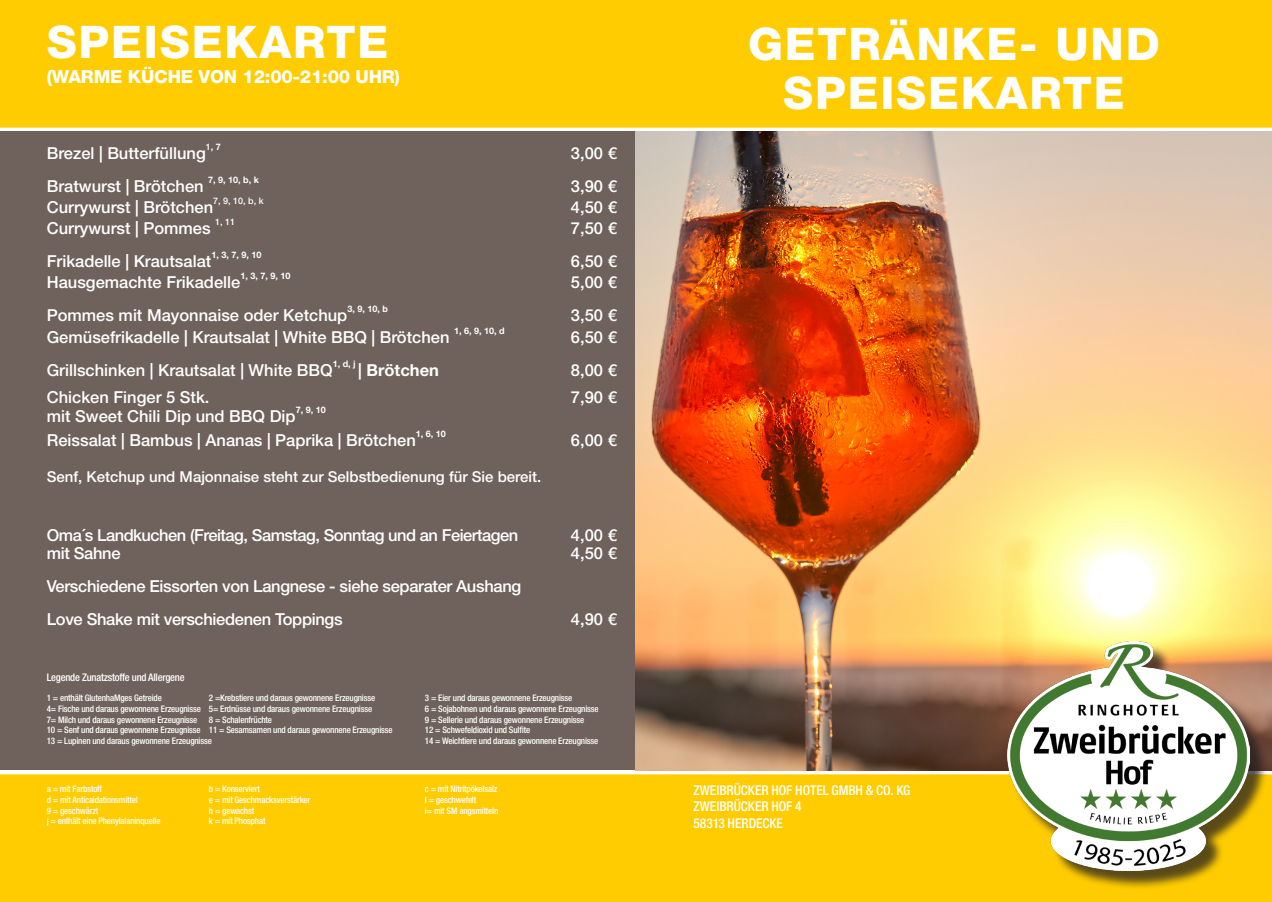
<style>
.page{position:relative;width:1272px;height:902px;background:#fff}
.page>*{position:absolute;margin:0;border:0;box-sizing:border-box;transform-origin:0 0}
.t1{font:800 45px "Helvetica Neue LT Pro";letter-spacing:.04em;color:#fff}
.t2{font:800 18px "Helvetica Neue LT Pro";letter-spacing:-.01em;color:#fff}
.t3{font:500 16.5px "Helvetica Neue LT Pro";color:#fff}
.t4{font:500 16.5px "Helvetica Neue LT Pro";letter-spacing:-.02em;color:#fff}
.t5{font:500 16.5px "Helvetica Neue LT Pro";letter-spacing:-.03em;color:#fff}
.t6{font:700 16.5px "Helvetica Neue LT Pro";color:#fff}
.t7{font:500 15px "Helvetica Neue LT Pro";color:#fff}
.t8{font:500 condensed 13.5px "Helvetica Neue LT Pro";letter-spacing:-.005em;color:#fff}
.t9{font:500 condensed 10.5px "Helvetica Neue LT Pro";letter-spacing:-.02em;color:#fff}
.t10{font:500 condensed 9px "Helvetica Neue LT Pro";letter-spacing:-.02em;color:#fff}
.t11{font:700 9px "Helvetica Neue LT Pro";color:#fff}
.t12{font:500 9px "Helvetica Neue LT Pro";color:#fff}
.s1{font-weight:500}
.s2{font-weight:700}
</style>
<div class="page">
<div style="left:1px;top:1px;width:1270px;height:126px;background:#ffcc01"></div>
<div style="left:0;top:0;width:1271px;height:128px;border:2px solid #ffcc01"></div>
<div style="left:0;top:774px;width:1271px;height:127px;background:#ffcc01"></div>
<div style="left:0;top:132px;width:636px;height:638px;background:#6f625c"></div>
<img style="left:636px;top:132px;width:635px;height:638px">
<div style="left:1009px;top:644px;width:259px;height:245px;background:#231f20;opacity:.75"></div>
<img style="left:1007px;top:641px;width:242px;height:229px">
<p class="t1" style="left:47px;top:15px;width:343px">SPEISEKARTE</p>
<p class="t2" style="left:47px;top:66px;width:355px">(WARME KÜCHE VON 12:00-21:00 UHR)</p>
<p class="t3" style="left:47px;top:143px;width:160px">Brezel | Butterfüllung</p>
<p class="t11" style="left:206px;top:141px;width:17px"><span class="s1">1</span>, 7</p>
<p class="t3" style="left:571px;top:143px;width:47px">3,00 €</p>
<p class="t3" style="left:47px;top:176px;width:158px">Bratwurst | Brötchen</p>
<p class="t11" style="left:208px;top:174px;width:52px">7, 9, 10, b, k</p>
<p class="t3" style="left:571px;top:176px;width:47px">3,90 €</p>
<p class="t3" style="left:47px;top:197px;width:168px">Currywurst | Brötchen</p>
<p class="t12" style="left:213px;top:195px;width:52px">7, 9, 10, b, k</p>
<p class="t3" style="left:571px;top:197px;width:47px">4,50 €</p>
<p class="t3" style="left:47px;top:218px;width:165px">Currywurst | Pommes</p>
<p class="t12" style="left:215px;top:216px;width:22px">1, 11</p>
<p class="t3" style="left:571px;top:218px;width:47px">7,50 €</p>
<p class="t3" style="left:47px;top:251px;width:166px">Frikadelle <span class="s2">|</span> Krautsalat</p>
<p class="t11" style="left:211px;top:249px;width:52px">1, 3, 7, 9, 10</p>
<p class="t3" style="left:571px;top:251px;width:47px">6,50 €</p>
<p class="t3" style="left:47px;top:272px;width:195px">Hausgemachte Frikadelle</p>
<p class="t3" style="left:571px;top:272px;width:47px">5,00 €</p>
<p class="t11" style="left:240px;top:270px;width:52px">1, 3, 7, 9, 10</p>
<p class="t3" style="left:47px;top:305px;width:302px">Pommes mit Mayonnaise oder Ketchup</p>
<p class="t11" style="left:347px;top:303px;width:42px">3, 9, 10, b</p>
<p class="t3" style="left:571px;top:305px;width:47px">3,50 €</p>
<p class="t3" style="left:47px;top:327px;width:404px">Gemüsefrikadelle <span class="s2">|</span> Krautsalat | White BBQ | Brötchen</p>
<p class="t11" style="left:454px;top:325px;width:52px">1, 6, 9, 10, d</p>
<p class="t3" style="left:571px;top:327px;width:47px">6,50 €</p>
<p class="t3" style="left:47px;top:360px;width:287px">Grillschinken | Krautsalat | White BBQ</p>
<p class="t11" style="left:333px;top:358px;width:25px">1, d, j</p>
<p class="t6" style="left:358px;top:359px;width:82px">| Brötchen</p>
<p class="t3" style="left:571px;top:360px;width:47px">8,00 €</p>
<p class="t3" style="left:47px;top:387px;width:164px">Chicken Finger 5 Stk.</p>
<p class="t3" style="left:47px;top:406px;width:250px">mit Sweet Chili Dip und BBQ Dip</p>
<p class="t11" style="left:296px;top:404px;width:32px">7, 9, 10</p>
<p class="t3" style="left:571px;top:387px;width:47px">7,90 €</p>
<p class="t3" style="left:47px;top:430px;width:370px">Reissalat | Bambus | Ananas | Paprika | Brötchen</p>
<p class="t11" style="left:416px;top:428px;width:32px">1, 6, 10</p>
<p class="t3" style="left:571px;top:430px;width:47px">6,00 €</p>
<p class="t7" style="left:47px;top:468px;width:496px">Senf, Ketchup und Majonnaise steht zur Selbstbedienung für Sie bereit.</p>
<p class="t5" style="left:47px;top:525px;width:473px">Oma´s Landkuchen (Freitag, Samstag, Sonntag und an Feiertagen</p>
<p class="t3" style="left:571px;top:525px;width:47px">4,00 €</p>
<p class="t4" style="left:47px;top:543px;width:75px">mit Sahne</p>
<p class="t3" style="left:571px;top:543px;width:47px">4,50 €</p>
<p class="t4" style="left:47px;top:576px;width:476px">Verschiedene Eissorten von Langnese - siehe separater Aushang</p>
<p class="t4" style="left:47px;top:609px;width:297px">Love Shake mit verschiedenen Toppings</p>
<p class="t3" style="left:571px;top:609px;width:47px">4,90 €</p>
<p class="t9" style="left:47px;top:671px;width:139px">Legende Zunatzstoffe und Allergene</p>
<p class="t10" style="left:47px;top:692px;width:117px">1 = enthält GlutenhaMges Getreide</p>
<p class="t10" style="left:209px;top:692px;width:168px">2 =Krebstiere und daraus gewonnene Erzeugnisse</p>
<p class="t10" style="left:425px;top:692px;width:149px">3 = Eier und daraus gewonnene Erzeugnisse</p>
<p class="t10" style="left:47px;top:703px;width:327px">4= Fische und daraus gewonnene Erzeugnisse 5= Erdnüsse und daraus gewonnene Erzeugnisse</p>
<p class="t10" style="left:425px;top:703px;width:175px">6 = Sojabohnen und daraus gewonnene Erzeugnisse</p>
<p class="t10" style="left:47px;top:713px;width:152px">7= Milch und daraus gewonnene Erzeugnisse</p>
<p class="t10" style="left:209px;top:713px;width:65px">8 = Schalenfrüchte</p>
<p class="t10" style="left:425px;top:713px;width:161px">9 = Sellerie und daraus gewonnene Erzeugnisse</p>
<p class="t10" style="left:47px;top:724px;width:347px">10 = Senf und daraus gewonnene Erzeugnisse 11 = Sesamsamen und daraus gewonnene Erzeugnisse</p>
<p class="t10" style="left:425px;top:724px;width:107px">12 = Schwefeldioxid und Sulfite</p>
<p class="t10" style="left:47px;top:735px;width:167px">13 = Lupinen und daraus gewonnene Erzeugnisse</p>
<p class="t10" style="left:425px;top:735px;width:175px">14 = Weichtiere und daraus gewonnene Erzeugnisse</p>
<p class="t10" style="left:47px;top:783px;width:57px">a = mit Farbstoff</p>
<p class="t10" style="left:209px;top:783px;width:53px">b = Konserviert</p>
<p class="t10" style="left:425px;top:783px;width:74px">c = mit Nitritpökelsalz</p>
<p class="t10" style="left:47px;top:794px;width:92px">d = mit Anticaidationsmittel</p>
<p class="t10" style="left:209px;top:794px;width:103px">e = mit Geschmacksverstärker</p>
<p class="t10" style="left:425px;top:794px;width:53px">I = geschwefelt</p>
<p class="t10" style="left:47px;top:805px;width:53px">9 = geschwärzt</p>
<p class="t10" style="left:209px;top:805px;width:47px">h = gewachst</p>
<p class="t10" style="left:425px;top:805px;width:75px">i= mit SM angsmitteln</p>
<p class="t10" style="left:47px;top:815px;width:115px">j = enthält eine Phenylalaninquelle</p>
<p class="t10" style="left:209px;top:815px;width:58px">k = mit Phosphat</p>
<p class="t1" style="left:748px;top:17px;width:413px">GETRÄNKE- UND</p>
<p class="t1" style="left:783px;top:66px;width:343px">SPEISEKARTE</p>
<p class="t8" style="left:693px;top:782px;width:218px">ZWEIBRÜCKER HOF HOTEL GMBH &amp; CO. KG</p>
<p class="t8" style="left:693px;top:798px;width:110px">ZWEIBRÜCKER HOF 4</p>
<p class="t8" style="left:693px;top:814px;width:91px">58313 HERDECKE</p>
</div>
